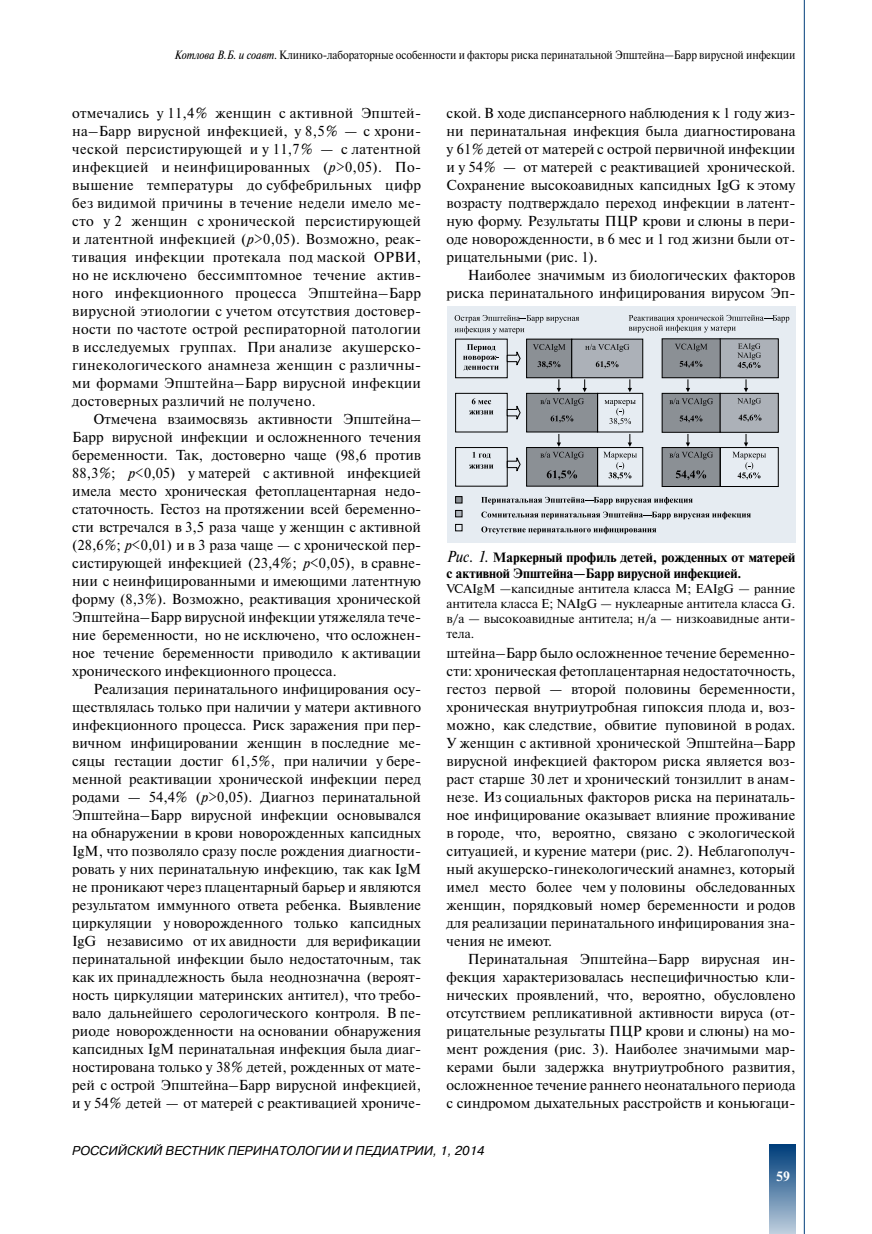
<style>
.page{position:relative;width:872px;height:1234px;background:#fff}
.page>*{position:absolute;margin:0;border:0;box-sizing:border-box;transform-origin:0 0}
.t1{font:14.4px/18px "Newton C";color:#000;text-align:justify}
.t2{font:700 13.5px/16.5px "Newton C";color:#000}
.t3{font:700 13.5px "Newton C";color:#fff}
.t4{font:12.75px/15px "Newton C";color:#000;text-align:justify}
.t5{font:italic 12.75px "Pragmatica C";color:#000}
.t6{font:12px "Newton C";letter-spacing:-.01em;color:#000;scale:.89 1}
.s1{font-style:italic}
.s2{font-weight:400;font-style:italic;font-size:15.9px}
</style>
<div class="page">
<div style="left:770px;top:1144px;width:25px;height:89px;background:linear-gradient(to bottom,#003b78,#bccddc)"></div>
<hr style="left:804px;top:0;width:1px;height:1233px;background:#003e7b">
<div style="left:446px;top:306px;width:349px;height:236px;background:#e6ecf2"></div>
<svg style="left:481px;top:496px;width:211px;height:8px"></svg>
<svg style="left:481px;top:511px;width:269px;height:8px"></svg>
<svg style="left:481px;top:526px;width:175px;height:8px"></svg>
<div style="left:526px;top:339px;width:46px;height:38px;background:#8b9095"></div>
<div style="left:526px;top:339px;width:46px;height:39px;border:1px solid #000"></div>
<svg style="left:533px;top:344px;width:32px;height:7px"></svg>
<svg style="left:537px;top:361px;width:23px;height:7px"></svg>
<div style="left:572px;top:339px;width:71px;height:38px;background:#acb1b8"></div>
<div style="left:571px;top:339px;width:72px;height:39px;border:1px solid #000"></div>
<svg style="left:585px;top:344px;width:44px;height:7px"></svg>
<svg style="left:596px;top:361px;width:22px;height:7px"></svg>
<div style="left:526px;top:393px;width:71px;height:39px;background:#8b9095"></div>
<div style="left:526px;top:393px;width:72px;height:39px;border:1px solid #000"></div>
<svg style="left:540px;top:398px;width:44px;height:8px"></svg>
<svg style="left:550px;top:415px;width:23px;height:7px"></svg>
<div style="left:597px;top:393px;width:46px;height:39px;border:1px solid #000"></div>
<svg style="left:604px;top:400px;width:31px;height:25px"></svg>
<svg style="left:582px;top:379px;width:5px;height:13px"></svg>
<svg style="left:556px;top:379px;width:5px;height:13px"></svg>
<svg style="left:627px;top:379px;width:5px;height:13px"></svg>
<svg style="left:686px;top:379px;width:4px;height:13px"></svg>
<div style="left:720px;top:339px;width:58px;height:38px;background:#acb1b8"></div>
<div style="left:720px;top:338px;width:58px;height:40px;border:1px solid #000"></div>
<svg style="left:737px;top:343px;width:24px;height:26px"></svg>
<div style="left:662px;top:339px;width:58px;height:38px;background:#8b9095"></div>
<div style="left:662px;top:338px;width:58px;height:40px;border:1px solid #000"></div>
<svg style="left:675px;top:343px;width:32px;height:8px"></svg>
<svg style="left:679px;top:361px;width:23px;height:7px"></svg>
<div style="left:455px;top:393px;width:52px;height:39px;border:1px solid #000"></div>
<svg style="left:472px;top:398px;width:19px;height:6px"></svg>
<svg style="left:469px;top:410px;width:24px;height:4px"></svg>
<div style="left:455px;top:447px;width:52px;height:39px;border:1px solid #000"></div>
<svg style="left:472px;top:451px;width:18px;height:7px"></svg>
<svg style="left:469px;top:464px;width:24px;height:4px"></svg>
<div style="left:526px;top:447px;width:71px;height:39px;background:#8b9095"></div>
<div style="left:526px;top:447px;width:72px;height:39px;border:1px solid #000"></div>
<svg style="left:547px;top:470px;width:30px;height:10px"></svg>
<div style="left:597px;top:447px;width:46px;height:39px;border:1px solid #000"></div>
<svg style="left:540px;top:434px;width:44px;height:25px"></svg>
<svg style="left:603px;top:434px;width:34px;height:45px"></svg>
<svg style="left:506px;top:351px;width:15px;height:16px"></svg>
<svg style="left:506px;top:405px;width:15px;height:16px"></svg>
<svg style="left:506px;top:457px;width:15px;height:16px"></svg>
<div style="left:662px;top:393px;width:58px;height:39px;background:#8b9095"></div>
<div style="left:662px;top:393px;width:58px;height:39px;border:1px solid #000"></div>
<svg style="left:669px;top:398px;width:44px;height:8px"></svg>
<svg style="left:679px;top:415px;width:23px;height:7px"></svg>
<div style="left:720px;top:393px;width:58px;height:39px;background:#acb1b8"></div>
<div style="left:720px;top:393px;width:58px;height:39px;border:1px solid #000"></div>
<svg style="left:737px;top:398px;width:24px;height:7px"></svg>
<svg style="left:738px;top:414px;width:23px;height:8px"></svg>
<div style="left:662px;top:447px;width:58px;height:39px;background:#8b9095"></div>
<div style="left:662px;top:447px;width:58px;height:39px;border:1px solid #000"></div>
<svg style="left:676px;top:470px;width:30px;height:10px"></svg>
<div style="left:720px;top:447px;width:58px;height:39px;border:1px solid #000"></div>
<svg style="left:744px;top:379px;width:4px;height:13px"></svg>
<svg style="left:669px;top:434px;width:44px;height:25px"></svg>
<svg style="left:732px;top:434px;width:34px;height:45px"></svg>
<svg style="left:454px;top:315px;width:125px;height:19px"></svg>
<svg style="left:628px;top:315px;width:161px;height:17px"></svg>
<div style="left:455px;top:496px;width:7px;height:7px;background:#8b9095"></div>
<div style="left:455px;top:496px;width:7px;height:7px;border:1px solid #000"></div>
<div style="left:455px;top:510px;width:7px;height:6px;background:#acb1b8"></div>
<div style="left:455px;top:510px;width:7px;height:7px;border:1px solid #000"></div>
<div style="left:455px;top:524px;width:7px;height:7px;border:1px solid #000"></div>
<svg style="left:463px;top:344px;width:36px;height:26px"></svg>
<p class="t6" style="left:174px;top:48px;width:699px"><span class="s1">Котлова В.Б. и соавт.</span> Клинико-лабораторные особенности и факторы риска перинатальной Эпштейна—Барр вирусной инфекции</p>
<p class="t1" style="left:72px;top:104px;width:350px">отмечались у 11,4% женщин с активной Эпштей&shy;на–Барр вирусной инфекцией, у 8,5% — с хрони&shy;ческой персистирующей и у 11,7% — с латентной инфекцией и неинфицированных (<span class="s1">р</span>&gt;0,05). По&shy;вышение температуры до субфебрильных цифр без видимой причины в течение недели имело ме&shy;сто у 2 женщин с хронической персистирующей и латентной инфекцией (<span class="s1">р</span>&gt;0,05). Возможно, реак&shy;тивация инфекции протекала под маской ОРВИ, но не исключено бессимптомное течение актив&shy;ного инфекционного процесса Эпштейна–Барр вирусной этиологии с учетом отсутствия достовер&shy;ности по частоте острой респираторной патологии в исследуемых группах. При анализе акушерско&shy;гинекологического анамнеза женщин с различны&shy;ми формами Эпштейна–Барр вирусной инфекции достоверных различий не получено.</p>
<p class="t1" style="left:72px;top:410px;width:350px;text-indent:21px">Отмечена взаимосвязь активности Эпштейна– Барр вирусной инфекции и осложненного течения беременности. Так, достоверно чаще (98,6 против 88,3%; <span class="s1">р</span>&lt;0,05) у матерей с активной инфекцией имела место хроническая фетоплацентарная недо&shy;статочность. Гестоз на протяжении всей беременно&shy;сти встречался в 3,5 раза чаще у женщин с активной (28,6%; <span class="s1">р</span>&lt;0,01) и в 3 раза чаще — с хронической пер&shy;систирующей инфекцией (23,4%; <span class="s1">р</span>&lt;0,05), в сравне&shy;нии с неинфицированными и имеющими латентную форму (8,3%). Возможно, реактивация хронической Эпштейна–Барр вирусной инфекции утяжеляла тече&shy;ние беременности, но не исключено, что осложнен&shy;ное течение беременности приводило к активации хронического инфекционного процесса.</p>
<p class="t1" style="left:72px;top:680px;width:350px;text-indent:21px">Реализация перинатального инфицирования осу&shy;ществлялась только при наличии у матери активного инфекционного процесса. Риск заражения при пер&shy;вичном инфицировании женщин в последние ме&shy;сяцы гестации достиг 61,5%, при наличии у бере&shy;менной реактивации хронической инфекции перед родами — 54,4% (<span class="s1">р</span>&gt;0,05). Диагноз перинатальной Эпштейна–Барр вирусной инфекции основывался на обнаружении в крови новорожденных капсидных IgM, что позволяло сразу после рождения диагности&shy;ровать у них перинатальную инфекцию, так как IgМ не проникают через плацентарный барьер и являются результатом иммунного ответа ребенка. Выявление циркуляции у новорожденного только капсидных IgG независимо от их авидности для верификации перинатальной инфекции было недостаточным, так как их принадлежность была неоднозначна (вероят&shy;ность циркуляции материнских антител), что требо&shy;вало дальнейшего серологического контроля. В пе&shy;риоде новорожденности на основании обнаружения капсидных IgM перинатальная инфекция была диаг&shy;ностирована только у 38% детей, рожденных от мате&shy;рей с острой Эпштейна–Барр вирусной инфекцией, и у 54% детей — от матерей с реактивацией хрониче-</p>
<p class="t1" style="left:446px;top:104px;width:350px">ской. В ходе диспансерного наблюдения к 1 году жиз&shy;ни перинатальная инфекция была диагностирована у 61% детей от матерей с острой первичной инфекции и у 54% — от матерей с реактивацией хронической.<br>Сохранение высокоавидных капсидных IgG к этому возрасту подтверждало переход инфекции в латент&shy;ную форму. Результаты ПЦР крови и слюны в пери&shy;оде новорожденности, в 6 мес и 1 год жизни были от&shy;рицательными (рис. 1).</p>
<p class="t1" style="left:446px;top:266px;width:350px;text-align:right">Наиболее значимым из биологических факторов риска перинатального инфицирования вирусом Эп-</p>
<p class="t2" style="left:446px;top:548px;width:350px"><span class="s2">Рис. 1.</span> Маркерный профиль детей, рожденных от матерей с активной Эпштейна—Барр вирусной инфекцией.</p>
<p class="t4" style="left:446px;top:581px;width:350px">VCAIgM —капсидные антитела класса М; EAIgG — ранние антитела класса Е; NAIgG — нуклеарные антитела класса G. в/а — высокоавидные антитела; н/а — низкоавидные анти&shy;тела.</p>
<p class="t1" style="left:446px;top:644px;width:350px">штейна–Барр было осложненное течение беременно&shy;сти: хроническая фетоплацентарная недостаточность, гестоз первой — второй половины беременности, хроническая внутриутробная гипоксия плода и, воз&shy;можно, как следствие, обвитие пуповиной в родах.<br>У женщин с активной хронической Эпштейна–Барр вирусной инфекцией фактором риска является воз&shy;раст старше 30 лет и хронический тонзиллит в анам&shy;незе. Из социальных факторов риска на перинаталь&shy;ное инфицирование оказывает влияние проживание в городе, что, вероятно, связано с экологической ситуацией, и курение матери (рис. 2). Неблагополуч&shy;ный акушерско-гинекологический анамнез, который имел место более чем у половины обследованных женщин, порядковый номер беременности и родов для реализации перинатального инфицирования зна&shy;чения не имеют.</p>
<p class="t1" style="left:446px;top:950px;width:350px;text-indent:21px">Перинатальная Эпштейна–Барр вирусная ин&shy;фекция характеризовалась неспецифичностью кли&shy;нических проявлений, что, вероятно, обусловлено отсутствием репликативной активности вируса (от&shy;рицательные результаты ПЦР крови и слюны) на мо&shy;мент рождения (рис. 3). Наиболее значимыми мар&shy;керами были задержка внутриутробного развития, осложненное течение раннего неонатального периода с синдромом дыхательных расстройств и коньюгаци-</p>
<p class="t5" style="left:72px;top:1142px;width:414px">РОССИЙСКИЙ ВЕСТНИК ПЕРИНАТОЛОГИИ И ПЕДИАТРИИ, 1, 2014</p>
<p class="t3" style="left:776px;top:1168px;width:15px">59</p>
</div>
